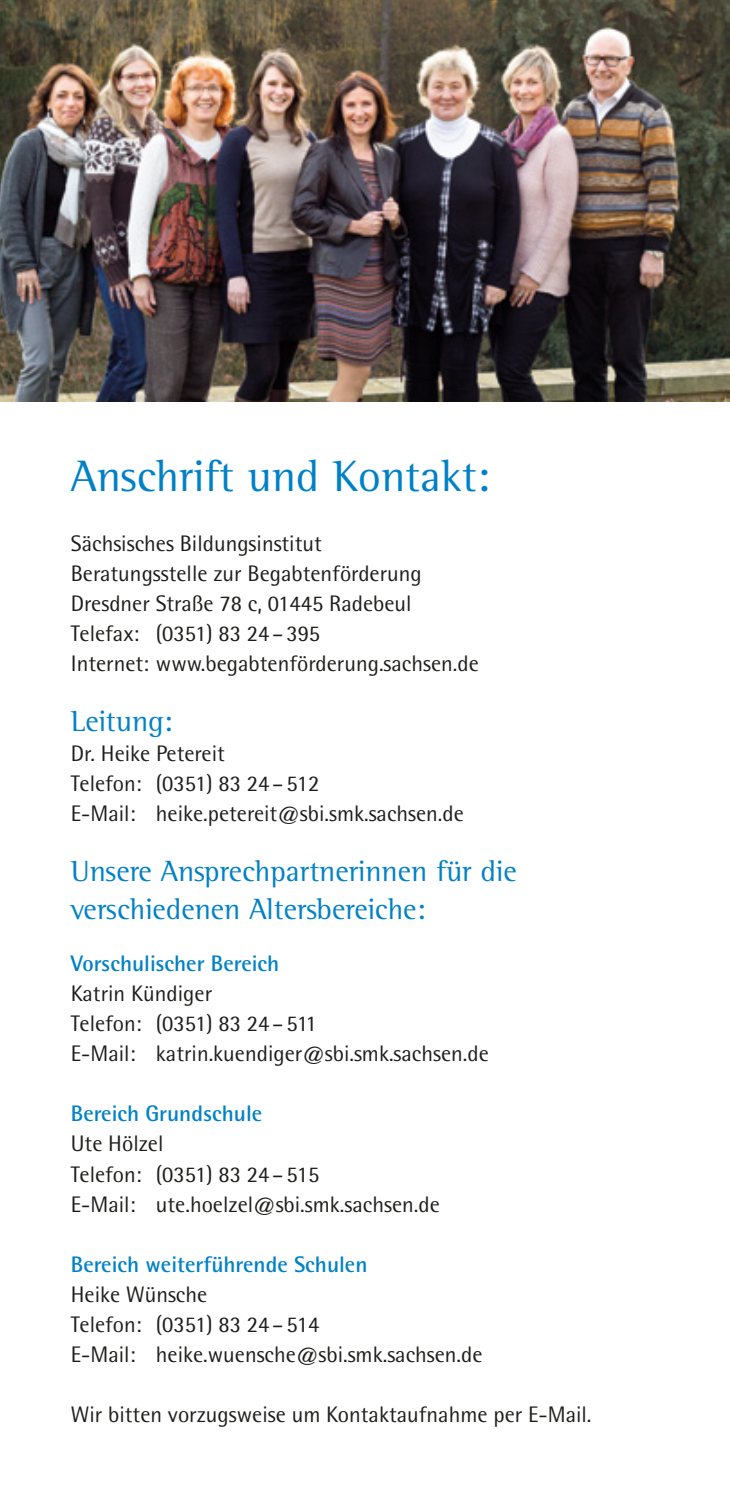
<style>
.page{position:relative;width:730px;height:1489px;background:#fff}
.page>*{position:absolute;margin:0;border:0;box-sizing:border-box;transform-origin:0 0}
.berschrift_18_Pt_DE{font:45px "Rotis Semi Serif";color:#0081c7}
.berschrift_12_Pt_DE{font:30px/37.5px "Rotis Semi Serif";color:#0081c7}
.Flie_text_DE{font:22.5px "Rotis Semi Sans";color:#1d1d1b}
.Flie_text_DE-2{font:700 22.5px "Rotis Semi Sans";color:#0081c7}
</style>
<div class="page">
<img style="left:0;top:0;width:730px;height:401px">
<h2 class="berschrift_18_Pt_DE" style="left:71px;top:449px;width:421px">Anschrift und Kontakt:</h2>
<p class="Flie_text_DE" style="left:71px;top:530px;width:252px">Sächsisches Bildungsinstitut</p>
<p class="Flie_text_DE" style="left:71px;top:560px;width:353px">Beratungsstelle zur Begabtenförderung</p>
<p class="Flie_text_DE" style="left:71px;top:590px;width:342px">Dresdner Straße 78 c, 01445 Radebeul</p>
<p class="Flie_text_DE" style="left:71px;top:620px;width:251px">Telefax: (0351) 83 24–395</p>
<p class="Flie_text_DE" style="left:71px;top:650px;width:409px">Internet: www.begabtenförderung.sachsen.de</p>
<h3 class="berschrift_12_Pt_DE" style="left:71px;top:702px;width:103px">Leitung:</h3>
<p class="Flie_text_DE" style="left:71px;top:740px;width:155px">Dr. Heike Petereit</p>
<p class="Flie_text_DE" style="left:71px;top:770px;width:250px">Telefon: (0351) 83 24–512</p>
<p class="Flie_text_DE" style="left:71px;top:800px;width:395px">E-Mail: heike.petereit@sbi.smk.sachsen.de</p>
<h3 class="berschrift_12_Pt_DE" style="left:71px;top:852px;width:447px">Unsere Ansprechpartnerinnen für die verschiedenen Altersbereiche:</h3>
<p class="Flie_text_DE-2" style="left:71px;top:949px;width:210px">Vorschulischer Bereich</p>
<p class="Flie_text_DE" style="left:71px;top:980px;width:143px">Katrin Kündiger</p>
<p class="Flie_text_DE" style="left:71px;top:1010px;width:248px">Telefon: (0351) 83 24–511</p>
<p class="Flie_text_DE" style="left:71px;top:1040px;width:420px">E-Mail: katrin.kuendiger@sbi.smk.sachsen.de</p>
<p class="Flie_text_DE-2" style="left:71px;top:1099px;width:193px">Bereich Grundschule</p>
<p class="Flie_text_DE" style="left:71px;top:1130px;width:94px">Ute Hölzel</p>
<p class="Flie_text_DE" style="left:71px;top:1160px;width:250px">Telefon: (0351) 83 24–515</p>
<p class="Flie_text_DE" style="left:71px;top:1190px;width:370px">E-Mail: ute.hoelzel@sbi.smk.sachsen.de</p>
<p class="Flie_text_DE-2" style="left:71px;top:1249px;width:298px">Bereich weiterführende Schulen</p>
<p class="Flie_text_DE" style="left:71px;top:1280px;width:138px">Heike Wünsche</p>
<p class="Flie_text_DE" style="left:71px;top:1310px;width:250px">Telefon: (0351) 83 24–514</p>
<p class="Flie_text_DE" style="left:71px;top:1340px;width:413px">E-Mail: heike.wuensche@sbi.smk.sachsen.de</p>
<p class="Flie_text_DE" style="left:71px;top:1400px;width:522px">Wir bitten vorzugsweise um Kontaktaufnahme per E-Mail.</p>
</div>
